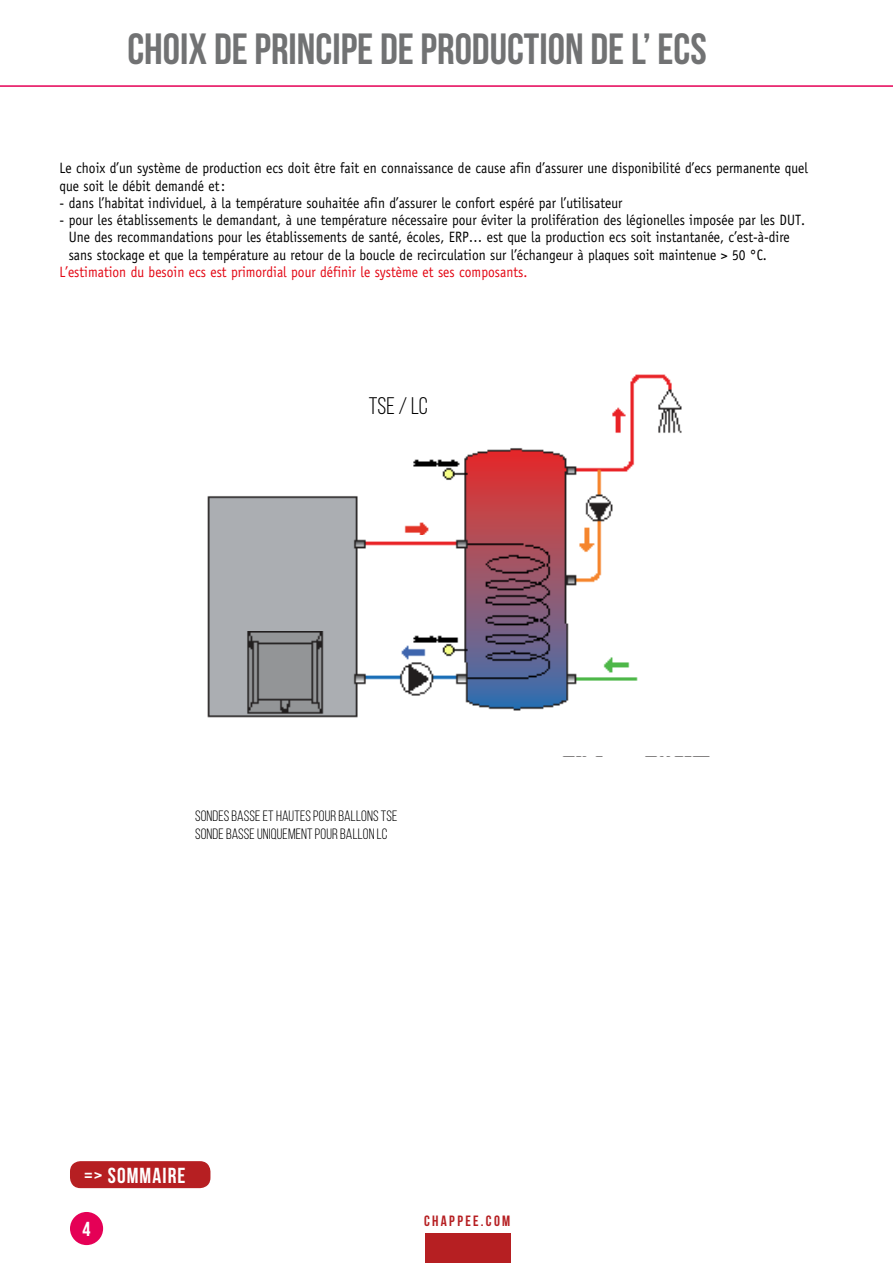
<style>
.page{position:relative;width:893px;height:1263px;background:#fff}
.page>*{position:absolute;margin:0;border:0;box-sizing:border-box;transform-origin:0 0}
.t1{font:700 43.65px "Bebas Neue";color:#717273}
.t2{font:24px "Bebas Neue";color:#000}
.t3{font:700 21.75px "Bebas Neue";letter-spacing:.05em;color:#fff}
.t4{font:700 20.25px "Bebas Neue";color:#fff}
.t5{font:15px/17.2px "Officina Sans";color:#000;scale:.9 1}
.t6{font:15px "Officina Sans";color:#e30613;scale:.9 1}
.t7{font:15px/18px "Bebas Neue";letter-spacing:.01em;color:#000}
.t8{font:700 15px "Bebas Neue";letter-spacing:.155em;color:#b61f22}
</style>
<div class="page">
<div style="left:70px;top:1212px;width:33px;height:33px;background:#e50056;border-radius:50%"></div>
<div style="left:425px;top:1234px;width:85px;height:29px;background:#b61f22"></div>
<hr style="left:0;top:85px;width:893px;height:2px;background:#e50056">
<img style="left:207px;top:374px;width:475px;height:344px">
<div style="left:369px;top:396px;width:69px;height:29px;background:#fff"></div>
<svg style="left:366px;top:393px;width:64px;height:24px"></svg>
<div style="left:70px;top:1161px;width:140px;height:27px;background:#b61f22;border-radius:10px"></div>
<h1 class="t1" style="left:127px;top:25px;width:581px">CHOIX DE PRINCIPE DE PRODUCTION DE L’ ECS</h1>
<p class="t5" style="left:60px;top:160px;width:833px">Le choix d’un système de production ecs doit être fait en connaissance de cause afin d’assurer une disponibilité d’ecs permanente quel que soit le débit demandé et:</p>
<p class="t5" style="left:60px;top:194px;width:627px">- dans l’habitat individuel, à la température souhaitée afin d’assurer le confort espéré par l’utilisateur</p>
<p class="t5" style="left:69px;top:211px;width:820px;text-indent:-9px">- pour les établissements le demandant, à une température nécessaire pour éviter la prolifération des légionelles imposée par les DUT.<br>Une des recommandations pour les établissements de santé, écoles, ERP… est que la production ecs soit instantanée, c’est-à-dire sans stockage et que la température au retour de la boucle de recirculation sur l’échangeur à plaques soit maintenue &gt; 50 °C.</p>
<p class="t6" style="left:60px;top:263px;width:521px">L’estimation du besoin ecs est primordial pour définir le système et ses composants.</p>
<h2 class="t2" style="left:369px;top:393px;width:60px">TSE / LC</h2>
<p class="t7" style="left:195px;top:807px;width:204px">SONDES BASSE ET HAUTES POUR BALLONS TSE<br>SONDE BASSE UNIQUEMENT POUR BALLON LC</p>
<h3 class="t3" style="left:84px;top:1163px;width:103px">=&gt; SOMMAIRE</h3>
<h3 class="t4" style="left:83px;top:1218px;width:10px">4</h3>
<p class="t8" style="left:424px;top:1213px;width:88px">CHAPPEE.COM</p>
</div>
